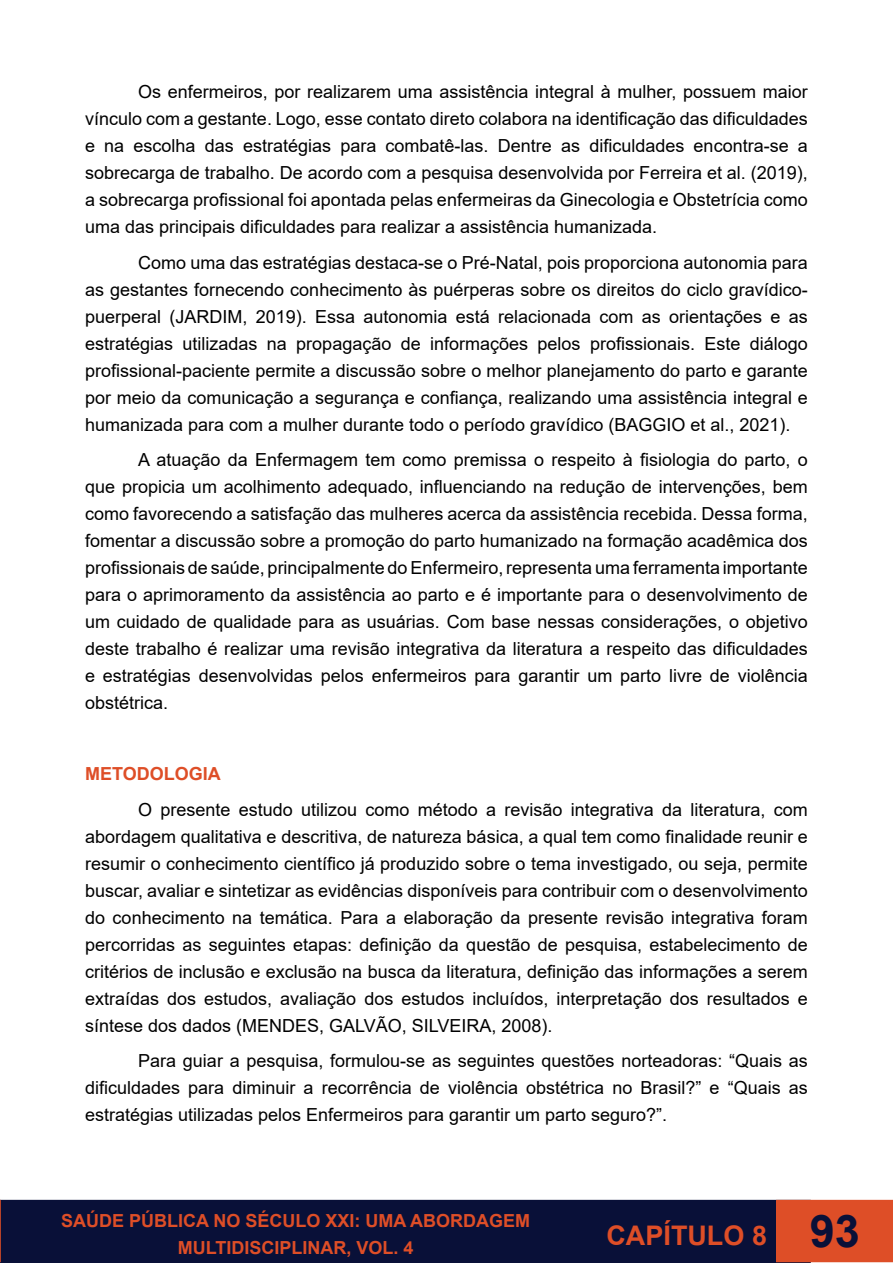
<style>
.page{position:relative;width:893px;height:1263px;background:#fff}
.page>*{position:absolute;margin:0;border:0;box-sizing:border-box;transform-origin:0 0}
.t1{font:700 45px "Arial";color:#091038}
.t2{font:700 27px "Arial";color:#de4e27}
.t3{font:18px/27px "Arial";color:#000;text-align:justify}
.t4{font:700 18px/27px "Arial";color:#de4e27;text-align:center}
</style>
<div class="page">
<div style="left:0;top:1200px;width:811px;height:63px;background:#091038"></div>
<svg style="left:0;top:1200px;width:1px;height:62px"></svg>
<div style="left:777px;top:1200px;width:116px;height:61px;background:#de4e27"></div>
<div style="left:776px;top:1200px;width:117px;height:62px;border:2px solid #de4e27"></div>
<p class="t3" style="left:85px;top:78px;width:724px;text-indent:53px">Os enfermeiros, por realizarem uma assistência integral à mulher, possuem maior vínculo com a gestante. Logo, esse contato direto colabora na identificação das dificuldades e na escolha das estratégias para combatê-las. Dentre as dificuldades encontra-se a sobrecarga de trabalho. De acordo com a pesquisa desenvolvida por Ferreira et al. (2019), a sobrecarga profissional foi apontada pelas enfermeiras da Ginecologia e Obstetrícia como uma das principais dificuldades para realizar a assistência humanizada.</p>
<p class="t3" style="left:85px;top:249px;width:724px;text-indent:53px">Como uma das estratégias destaca-se o Pré-Natal, pois proporciona autonomia para as gestantes fornecendo conhecimento às puérperas sobre os direitos do ciclo gravídico&shy;puerperal (JARDIM, 2019). Essa autonomia está relacionada com as orientações e as estratégias utilizadas na propagação de informações pelos profissionais. Este diálogo profissional-paciente permite a discussão sobre o melhor planejamento do parto e garante por meio da comunicação a segurança e confiança, realizando uma assistência integral e humanizada para com a mulher durante todo o período gravídico (BAGGIO et al., 2021).</p>
<p class="t3" style="left:85px;top:446px;width:724px;text-indent:53px">A atuação da Enfermagem tem como premissa o respeito à fisiologia do parto, o que propicia um acolhimento adequado, influenciando na redução de intervenções, bem como favorecendo a satisfação das mulheres acerca da assistência recebida. Dessa forma, fomentar a discussão sobre a promoção do parto humanizado na formação acadêmica dos profissionais de saúde, principalmente do Enfermeiro, representa uma ferramenta importante para o aprimoramento da assistência ao parto e é importante para o desenvolvimento de um cuidado de qualidade para as usuárias. Com base nessas considerações, o objetivo deste trabalho é realizar uma revisão integrativa da literatura a respeito das dificuldades e estratégias desenvolvidas pelos enfermeiros para garantir um parto livre de violência obstétrica.</p>
<p class="t4" style="left:85px;top:761px;width:137px">METODOLOGIA</p>
<p class="t3" style="left:85px;top:796px;width:724px;text-indent:53px">O presente estudo utilizou como método a revisão integrativa da literatura, com abordagem qualitativa e descritiva, de natureza básica, a qual tem como finalidade reunir e resumir o conhecimento científico já produzido sobre o tema investigado, ou seja, permite buscar, avaliar e sintetizar as evidências disponíveis para contribuir com o desenvolvimento do conhecimento na temática. Para a elaboração da presente revisão integrativa foram percorridas as seguintes etapas: definição da questão de pesquisa, estabelecimento de critérios de inclusão e exclusão na busca da literatura, definição das informações a serem extraídas dos estudos, avaliação dos estudos incluídos, interpretação dos resultados e síntese dos dados (MENDES, GALVÃO, SILVEIRA, 2008).</p>
<p class="t3" style="left:85px;top:1047px;width:724px;text-indent:53px">Para guiar a pesquisa, formulou-se as seguintes questões norteadoras: “Quais as dificuldades para diminuir a recorrência de violência obstétrica no Brasil?” e “Quais as estratégias utilizadas pelos Enfermeiros para garantir um parto seguro?”.</p>
<p class="t4" style="left:61px;top:1208px;width:471px">SAÚDE PÚBLICA NO SÉCULO XXI: UMA ABORDAGEM<br>MULTIDISCIPLINAR, VOL. 4</p>
<h2 class="t2" style="left:606px;top:1216px;width:162px">CAPÍTULO 8</h2>
<h1 class="t1" style="left:810px;top:1200px;width:52px">93</h1>
</div>
